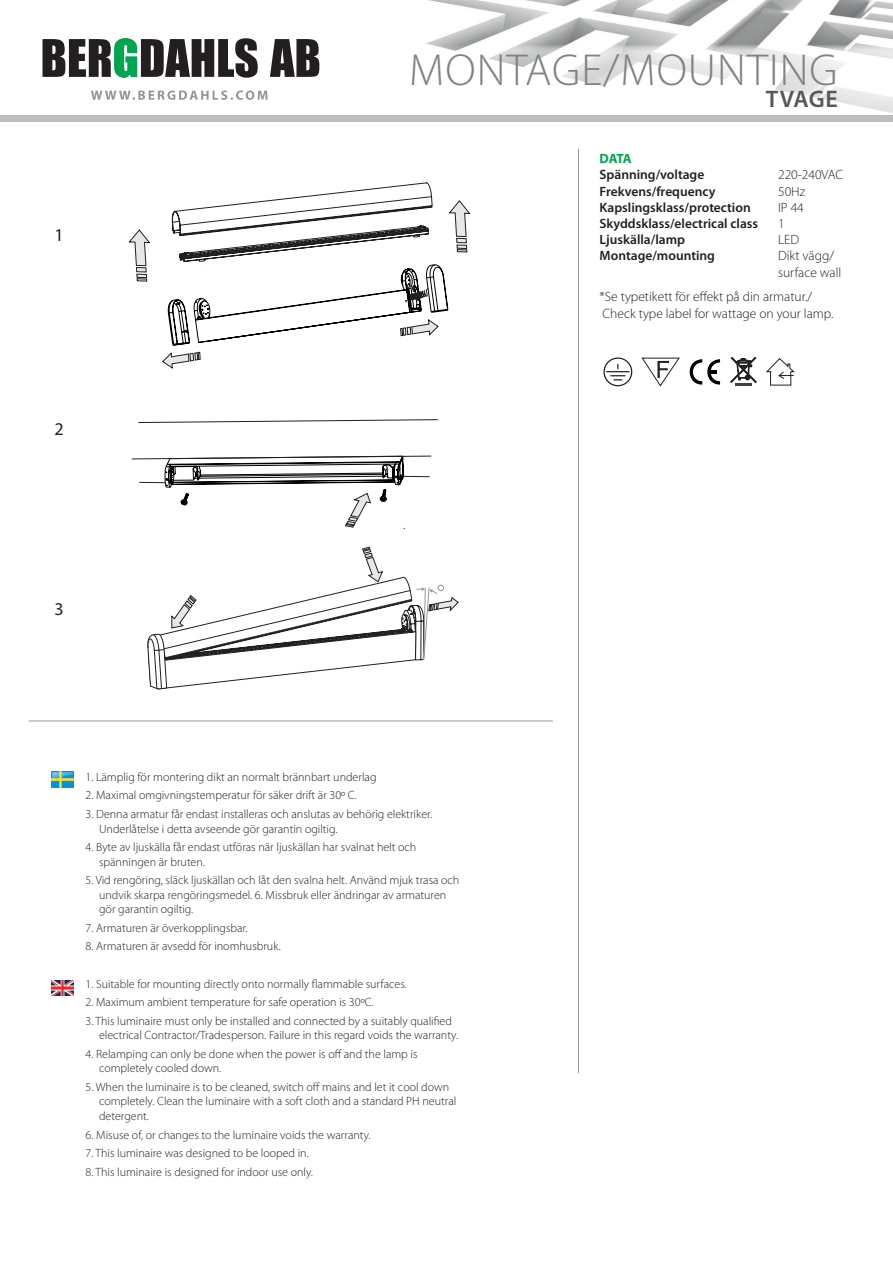
<style>
.page{position:relative;width:893px;height:1263px;background:#fff}
.page>*{position:absolute;margin:0;border:0;box-sizing:border-box;transform-origin:0 0}
.t1{font:300 45px "Myriad Pro";letter-spacing:.025em;color:#808285}
.t2{font:600 24px "Myriad Pro";letter-spacing:.015em;color:#57585a}
.t3{font:18px "Myriad Pro";color:#231f20}
.t4{font:600 13.5px "Myriad Pro";color:#231f20}
.t5{font:300 13.5px/16.2px "Myriad Pro";color:#231f20}
.t6{font:700 13.5px "Myriad Pro";color:#00a54f}
.t7{font:300 12px/14.4px "Myriad Pro";color:#231f20}
</style>
<div class="page">
<img style="left:426px;top:0;width:467px;height:45px">
<svg style="left:43px;top:38px;width:215px;height:40px"></svg>
<svg style="left:270px;top:39px;width:49px;height:38px"></svg>
<svg style="left:91px;top:91px;width:177px;height:9px"></svg>
<hr style="left:578px;top:149px;width:1px;height:924px;background:#939598">
<svg style="left:641px;top:358px;width:79px;height:28px"></svg>
<svg style="left:606px;top:364px;width:23px;height:16px"></svg>
<div style="left:603px;top:357px;width:29px;height:29px;border:1px solid #231f20;border-radius:50%"></div>
<svg style="left:730px;top:357px;width:26px;height:29px"></svg>
<svg style="left:766px;top:358px;width:29px;height:28px"></svg>
<hr style="left:29px;top:721px;width:524px;height:1px;background:#939598">
<img style="left:51px;top:981px;width:23px;height:14px">
<img style="left:51px;top:772px;width:23px;height:15px">
<svg style="left:138px;top:419px;width:300px;height:4px"></svg>
<svg style="left:129px;top:230px;width:21px;height:36px"></svg>
<div style="left:136px;top:267px;width:10px;height:5px;background:#e6e7e9"></div>
<div style="left:136px;top:267px;width:10px;height:5px;border:1px solid #231f20"></div>
<div style="left:137px;top:274px;width:10px;height:4px;border:1px solid #231f20"></div>
<svg style="left:137px;top:279px;width:10px;height:2px"></svg>
<svg style="left:162px;top:183px;width:308px;height:185px"></svg>
<svg style="left:131px;top:456px;width:327px;height:234px"></svg>
<svg style="left:432px;top:45px;width:461px;height:68px"></svg>
<div style="left:0;top:115px;width:893px;height:6px;background:#bcbdc0"></div>
<h3 class="t3" style="left:55px;top:224px;width:11px">1</h3>
<h3 class="t3" style="left:55px;top:418px;width:11px">2</h3>
<h1 class="t1" style="left:409px;top:43px;width:430px">MONTAGE/MOUNTING</h1>
<h2 class="t2" style="left:766px;top:84px;width:74px">TVAGE</h2>
<p class="t6" style="left:600px;top:150px;width:34px">DATA</p>
<p class="t4" style="left:600px;top:166px;width:106px">Spänning/voltage</p>
<p class="t5" style="left:778px;top:167px;width:67px">220-240VAC</p>
<p class="t4" style="left:600px;top:182px;width:117px">Frekvens/frequency</p>
<p class="t5" style="left:778px;top:183px;width:29px">50Hz</p>
<p class="t4" style="left:600px;top:199px;width:153px">Kapslingsklass/protection</p>
<p class="t5" style="left:778px;top:199px;width:27px">IP 44</p>
<p class="t4" style="left:600px;top:215px;width:160px">Skyddsklass/electrical class</p>
<p class="t5" style="left:778px;top:215px;width:8px">1</p>
<p class="t4" style="left:600px;top:231px;width:87px">Ljuskälla/lamp</p>
<p class="t5" style="left:778px;top:231px;width:23px">LED</p>
<p class="t4" style="left:600px;top:247px;width:117px">Montage/mounting</p>
<p class="t5" style="left:778px;top:248px;width:65px">Dikt vägg/ surface wall</p>
<p class="t5" style="left:600px;top:289px;width:235px">*Se typetikett för effekt på din armatur./<br>Check type label for wattage on your lamp.</p>
<h3 class="t3" style="left:55px;top:598px;width:11px">3</h3>
<p class="t7" style="left:86px;top:769px;width:292px">1. Lämplig för montering dikt an normalt brännbart underlag</p>
<p class="t7" style="left:86px;top:788px;width:273px">2. Maximal omgivningstemperatur för säker drift är 30º C.</p>
<p class="t7" style="left:99px;top:807px;width:335px;text-indent:-14px">3. Denna armatur får endast installeras och anslutas av behörig elektriker.<br>Underlåtelse i detta avseende gör garantin ogiltig.</p>
<p class="t7" style="left:99px;top:840px;width:319px;text-indent:-14px">4. Byte av ljuskälla får endast utföras när ljuskällan har svalnat helt och spänningen är bruten.</p>
<p class="t7" style="left:99px;top:873px;width:362px;text-indent:-14px">5. Vid rengöring, släck ljuskällan och låt den svalna helt. Använd mjuk trasa och undvik skarpa rengöringsmedel. 6. Missbruk eller ändringar av armaturen gör garantin ogiltig.</p>
<p class="t7" style="left:86px;top:920px;width:164px">7. Armaturen är överkopplingsbar.</p>
<p class="t7" style="left:86px;top:939px;width:197px">8. Armaturen är avsedd för inomhusbruk.</p>
<p class="t7" style="left:86px;top:976px;width:323px">1. Suitable for mounting directly onto normally flammable surfaces.</p>
<p class="t7" style="left:86px;top:995px;width:290px">2. Maximum ambient temperature for safe operation is 30ºC.</p>
<p class="t7" style="left:99px;top:1014px;width:361px;text-indent:-14px">3. This luminaire must only be installed and connected by a suitably qualified electrical Contractor/Tradesperson. Failure in this regard voids the warranty.</p>
<p class="t7" style="left:99px;top:1047px;width:320px;text-indent:-14px">4. Relamping can only be done when the power is off and the lamp is completely cooled down.</p>
<p class="t7" style="left:99px;top:1080px;width:359px;text-indent:-14px">5. When the luminaire is to be cleaned, switch off mains and let it cool down completely. Clean the luminaire with a soft cloth and a standard PH neutral detergent.</p>
<p class="t7" style="left:86px;top:1127px;width:287px">6. Misuse of, or changes to the luminaire voids the warranty.</p>
<p class="t7" style="left:86px;top:1146px;width:225px">7. This luminaire was designed to be looped in.</p>
<p class="t7" style="left:86px;top:1164px;width:229px">8. This luminaire is designed for indoor use only.</p>
</div>
